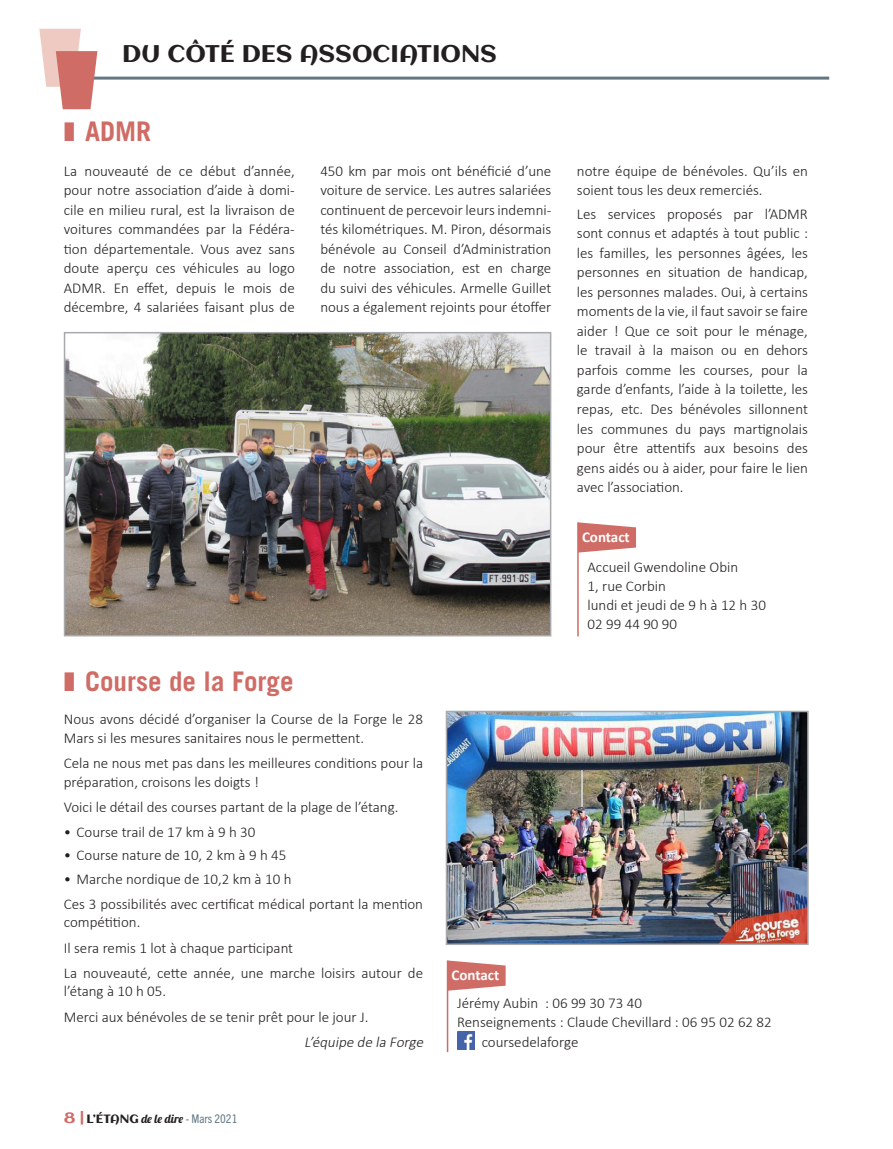
<style>
.page{position:relative;width:893px;height:1149px;background:#fff}
.page>*{position:absolute;margin:0;border:0;box-sizing:border-box;transform-origin:0 0}
.t1{font:700 27px "Trade Gothic";color:#cf6c65}
.t2{font:24px "Aclonica";color:#231f20}
.texte{font:300 15px/19.5px "Calibri";color:#231f20}
.texte-2{font:italic 300 15px "Calibri";color:#231f20}
.sous_titre{font:700 15px "Calibri";color:#fff}
.t3{font:condensed 12px "Trade Gothic Next LT Pro";color:#647883}
.s1{font-family:"Aclonica";font-stretch:normal;font-size:15px;color:#cf6c65}
.s2{font-family:"Aclonica";font-stretch:normal;color:#231f20}
.s3{font-family:"Lobster 1.4";font-stretch:normal;color:#231f20}
</style>
<div class="page">
<hr style="left:85px;top:77px;width:744px;height:3px;background:#647883">
<svg style="left:39px;top:29px;width:58px;height:80px"></svg>
<img style="left:67px;top:335px;width:481px;height:298px">
<div style="left:64px;top:332px;width:487px;height:304px;border:2px solid #a7a9ac"></div>
<img style="left:449px;top:713px;width:357px;height:228px">
<div style="left:446px;top:710px;width:363px;height:234px;border:2px solid #a7a9ac"></div>
<svg style="left:579px;top:522px;width:57px;height:30px;background:#d6847e"></svg>
<hr style="left:577px;top:522px;width:2px;height:114px;background:#cf6c65">
<svg style="left:448px;top:960px;width:58px;height:30px;background:#d7847e"></svg>
<hr style="left:447px;top:960px;width:1px;height:91px;background:#cf6c65">
<img style="left:457px;top:1031px;width:18px;height:18px">
<h2 class="t2" style="left:122px;top:37px;width:376px">DU CÔTÉ DES ASSOCIATIONS</h2>
<p class="t1" style="left:64px;top:115px;width:89px">❚ ADMR</p>
<p class="texte" style="left:64px;top:161px;width:233px;text-align:justify">La nouveauté de ce début d’année, pour notre association d’aide à domi&shy;cile en milieu rural, est la livraison de voitures commandées par la Fédéra&shy;tion départementale. Vous avez sans doute aperçu ces véhicules au logo ADMR. En effet, depuis le mois de décembre, 4 salariées faisant plus de</p>
<p class="texte" style="left:320px;top:161px;width:233px;text-align:justify">450 km par mois ont bénéficié d’une voiture de service. Les autres salariées continuent de percevoir leurs indemni&shy;tés kilométriques. M. Piron, désormais bénévole au Conseil d’Administration de notre association, est en charge du suivi des véhicules. Armelle Guillet nous a également rejoints pour étoffer</p>
<p class="texte" style="left:577px;top:161px;width:233px">notre équipe de bénévoles. Qu’ils en soient tous les deux remerciés.</p>
<p class="texte" style="left:577px;top:204px;width:233px;text-align:justify">Les services proposés par l’ADMR sont connus et adaptés à tout public : les familles, les personnes âgées, les personnes en situation de handicap, les personnes malades. Oui, à certains moments de la vie, il faut savoir se faire aider ! Que ce soit pour le ménage, le travail à la maison ou en dehors parfois comme les courses, pour la garde d’enfants, l’aide à la toilette, les repas, etc. Des bénévoles sillonnent les communes du pays martignolais pour être attentifs aux besoins des gens aidés ou à aider, pour faire le lien avec l’association.</p>
<p class="t1" style="left:64px;top:664px;width:231px">❚ Course de la Forge</p>
<p class="texte" style="left:64px;top:709px;width:361px;line-height:18.8px">Nous avons décidé d’organiser la Course de la Forge le 28<br>Mars si les mesures sanitaires nous le permettent.</p>
<p class="texte" style="left:64px;top:753px;width:361px;line-height:18.8px">Cela ne nous met pas dans les meilleures conditions pour la préparation, croisons les doigts !</p>
<p class="texte" style="left:64px;top:797px;width:336px">Voici le détail des courses partant de la plage de l’étang.</p>
<p class="texte" style="left:64px;top:822px;width:193px">• Course trail de 17 km à 9 h 30</p>
<p class="texte" style="left:64px;top:845px;width:224px">• Course nature de 10, 2 km à 9 h 45</p>
<p class="texte" style="left:64px;top:868px;width:229px">• Marche nordique de 10,2 km à 10 h</p>
<p class="texte" style="left:64px;top:893px;width:361px;line-height:18.8px">Ces 3 possibilités avec certificat médical portant la mention compétition.</p>
<p class="texte" style="left:64px;top:937px;width:231px">Il sera remis 1 lot à chaque participant</p>
<p class="texte" style="left:64px;top:962px;width:361px;line-height:18.8px">La nouveauté, cette année, une marche loisirs autour de l’étang à 10 h 05.</p>
<p class="texte" style="left:64px;top:1006px;width:306px">Merci aux bénévoles de se tenir prêt pour le jour J.</p>
<p class="texte-2" style="left:304px;top:1032px;width:124px">L’équipe de la Forge</p>
<p class="t3" style="left:64px;top:1110px;width:175px"><span class="s1">8 |</span> <span class="s2">L’ÉTANG</span> <span class="s3">de le dire</span> - Mars 2021</p>
<p class="sous_titre" style="left:582px;top:527px;width:49px">Contact</p>
<p class="texte" style="left:587px;top:557px;width:152px">Accueil Gwendoline Obin</p>
<p class="texte" style="left:587px;top:576px;width:80px">1, rue Corbin</p>
<p class="texte" style="left:587px;top:594px;width:180px">lundi et jeudi de 9 h à 12 h 30</p>
<p class="texte" style="left:587px;top:613px;width:91px">02 99 44 90 90</p>
<p class="sous_titre" style="left:452px;top:965px;width:49px">Contact</p>
<p class="texte" style="left:457px;top:993px;width:186px">Jérémy Aubin : 06 99 30 73 40</p>
<p class="texte" style="left:457px;top:1011px;width:316px">Renseignements : Claude Chevillard : 06 95 02 62 82</p>
<p class="texte" style="left:482px;top:1031px;width:98px">coursedelaforge</p>
</div>
